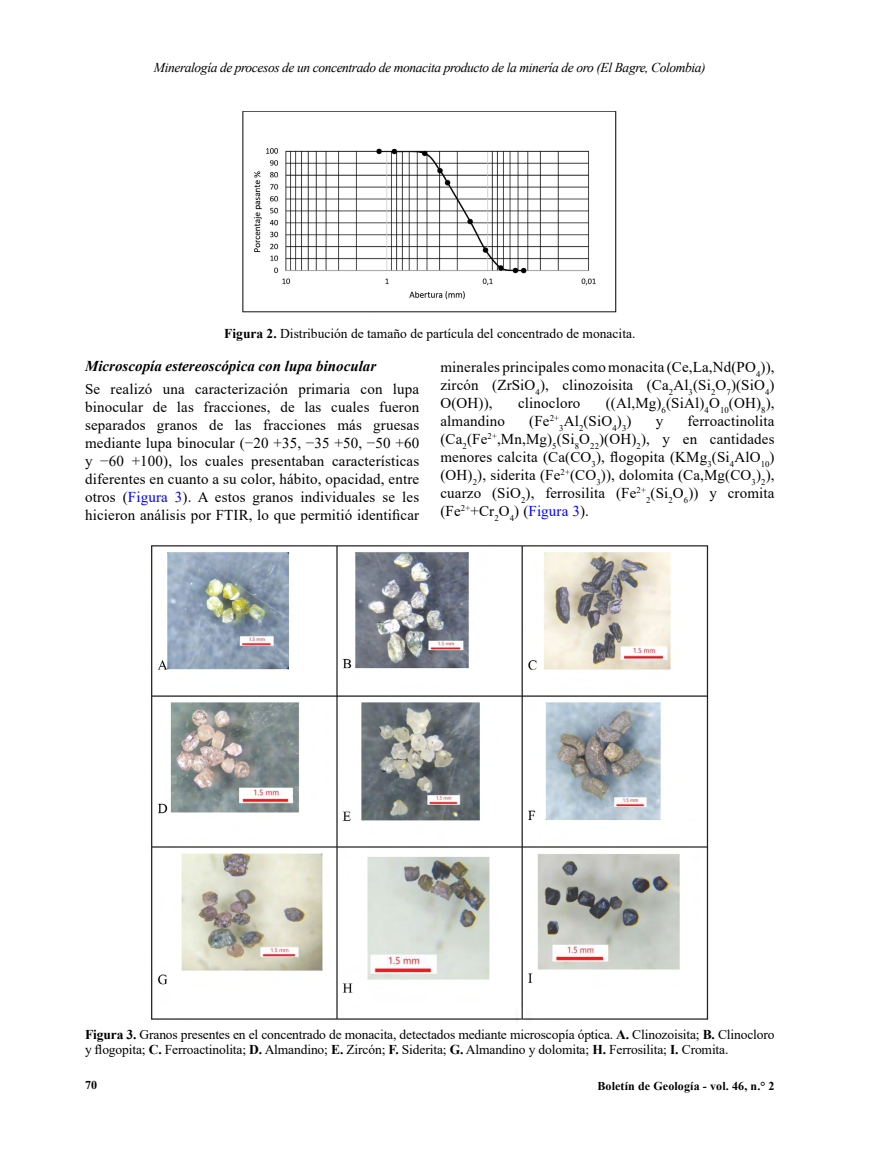
<style>
.page{position:relative;width:881px;height:1149px;background:#fff}
.page>*{position:absolute;margin:0;border:0;box-sizing:border-box;transform-origin:0 0}
.t1{font:15px/18px "Times New Roman";letter-spacing:.01em;color:#000;text-align:justify}
.t2{font:italic 700 15px "Times New Roman";color:#000}
.t3{font:13.5px/15px "Times New Roman";letter-spacing:-.01em;color:#000}
.t4{font:italic 13.5px "Times New Roman";letter-spacing:-.03em;color:#000}
.t5{font:700 12px "Times New Roman";letter-spacing:.01em;color:#000}
.s1{font-weight:700}
.s2{color:#00f}
</style>
<div class="page">
<img style="left:242px;top:111px;width:375px;height:202px">
<img style="left:151px;top:545px;width:558px;height:475px">
<p class="t4" style="left:154px;top:58px;width:553px">Mineralogía de procesos de un concentrado de monacita producto de la minería de oro (El Bagre, Colombia)</p>
<p class="t3" style="left:224px;top:325px;width:412px"><span class="s1">Figura 2.</span> Distribución de tamaño de partícula del concentrado de monacita.</p>
<p class="t2" style="left:85px;top:356px;width:292px">Microscopía estereoscópica con lupa binocular</p>
<p class="t1" style="left:85px;top:379px;width:335px">Se realizó una caracterización primaria con lupa binocular de las fracciones, de las cuales fueron separados granos de las fracciones más gruesas mediante lupa binocular (−20 +35, −35 +50, −50 +60 y −60 +100), los cuales presentaban características diferentes en cuanto a su color, hábito, opacidad, entre otros (<span class="s2">Figura 3</span>). A estos granos individuales se les hicieron análisis por FTIR, lo que permitió identificar</p>
<p class="t1" style="left:440px;top:357px;width:335px">minerales principales como monacita (Ce,La,Nd(PO<sub>4</sub>)), zircón (ZrSiO<sub>4</sub>), clinozoisita (Ca<sub>2</sub>Al<sub>3</sub>(Si<sub>2</sub>O<sub>7</sub>)(SiO<sub>4</sub>)<br>O(OH)),</p>
<p class="t1" style="left:518px;top:393px;width:64px">clinocloro</p>
<p class="t1" style="left:605px;top:393px;width:170px">((Al,Mg)<sub>6</sub>(SiAl)<sub>4</sub>O<sub>10</sub>(OH)<sub>8</sub>),</p>
<p class="t1" style="left:440px;top:411px;width:66px">almandino</p>
<p class="t1" style="left:529px;top:411px;width:104px">(Fe<sup>2+</sup><sub>3</sub>Al<sub>2</sub>(SiO<sub>4</sub>)<sub>3</sub>)</p>
<p class="t1" style="left:655px;top:411px;width:9px">y</p>
<p class="t1" style="left:440px;top:411px;width:335px;text-indent:247px">ferroactinolita (Ca<sub>2</sub>(Fe<sup>2+</sup>,Mn,Mg)<sub>5</sub>(Si<sub>8</sub>O<sub>22</sub>)(OH)<sub>2</sub>), y en cantidades menores calcita (Ca(CO<sub>3</sub>), flogopita (KMg<sub>3</sub>(Si<sub>4</sub>AlO<sub>10</sub>) (OH)<sub>2</sub>), siderita (Fe<sup>2+</sup>(CO<sub>3</sub>)), dolomita (Ca,Mg(CO<sub>3</sub>)<sub>2</sub>), cuarzo (SiO<sub>2</sub>), ferrosilita (Fe<sup>2+</sup><sub>2</sub>(Si<sub>2</sub>O<sub>6</sub>)) y cromita (Fe<sup>2+</sup>+Cr<sub>2</sub>O<sub>4</sub>) (<span class="s2">Figura 3</span>).</p>
<p class="t3" style="left:85px;top:1025px;width:690px"><span class="s1">Figura 3.</span> Granos presentes en el concentrado de monacita, detectados mediante microscopía óptica. <span class="s1">A.</span> Clinozoisita; <span class="s1">B.</span> Clinocloro y flogopita; <span class="s1">C.</span> Ferroactinolita; <span class="s1">D.</span> Almandino; <span class="s1">E.</span> Zircón; <span class="s1">F.</span> Siderita; <span class="s1">G.</span> Almandino y dolomita; <span class="s1">H.</span> Ferrosilita; <span class="s1">I.</span> Cromita.</p>
<p class="t5" style="left:85px;top:1076px;width:14px">70</p>
<p class="t5" style="left:597px;top:1076px;width:179px">Boletín de Geología - vol. 46, n.° 2</p>
</div>
